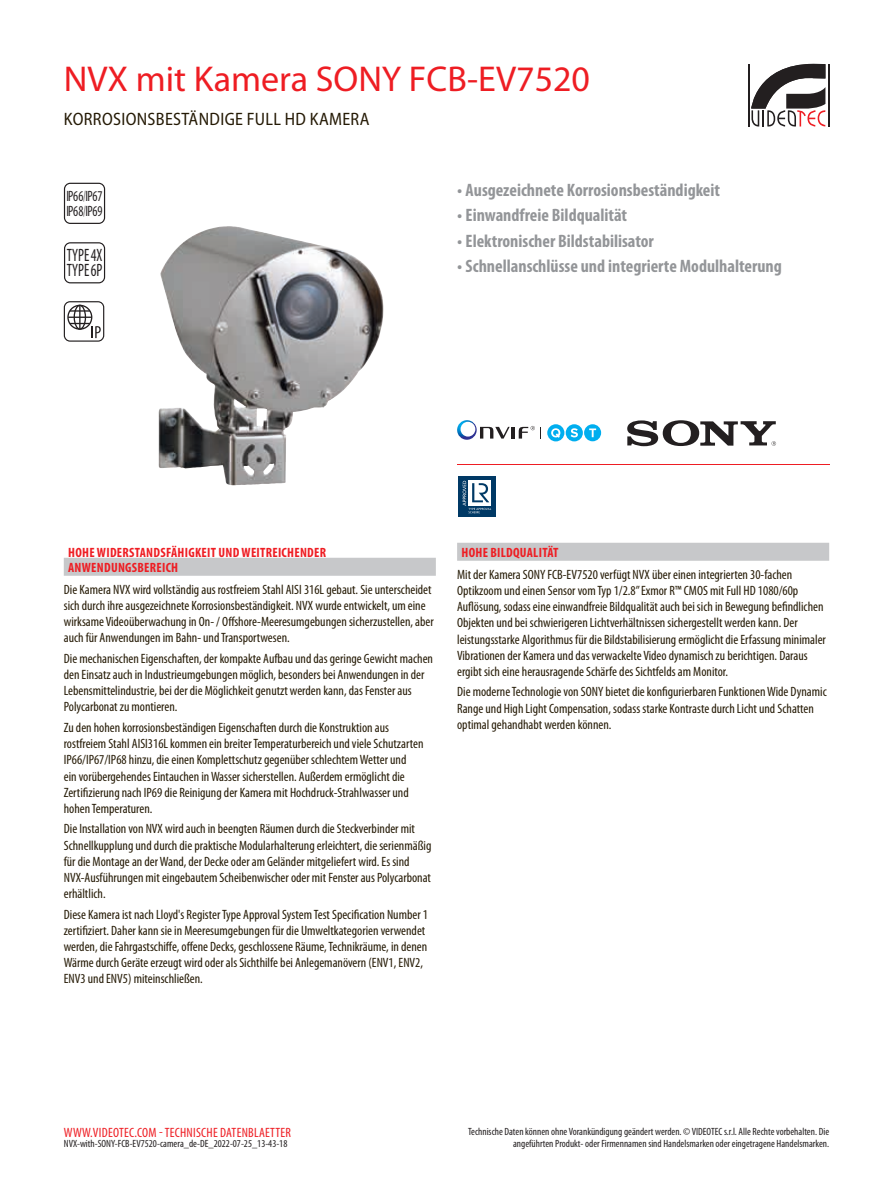
<style>
.page{position:relative;width:893px;height:1191px;background:#fff}
.page>*{position:absolute;margin:0;border:0;box-sizing:border-box;transform-origin:0 0}
.t1{font:36px "Myriad Pro";color:#ee1d23}
.t2{font:700 condensed 18px "Myriad Pro";color:#939598}
.t3{font:semi-condensed 18px "Myriad Pro";letter-spacing:.02em;color:#251a05}
.t4{font:condensed 18px/15px "Myriad Pro";color:#231f20;scale:.83 1}
.t5{font:condensed 15px/15px "Myriad Pro";letter-spacing:-.02em;color:#231f20;scale:.88 1}
.t6{font:condensed 13.5px/16.2px "Myriad Pro";color:#251a05}
.t7{font:700 condensed 13.5px/15px "Myriad Pro";letter-spacing:.02em;color:#ee1d23}
.t8{font:condensed 13.5px "Myriad Pro";letter-spacing:.02em;color:#ee1d23}
.t9{font:condensed 10.5px/12.6px "Myriad Pro";color:#231f20;text-align:right}
</style>
<div class="page">
<hr style="left:748px;top:64px;width:2px;height:62px;background:#231f20">
<hr style="left:828px;top:64px;width:1px;height:62px;background:#231f20">
<svg style="left:751px;top:64px;width:74px;height:63px"></svg>
<svg style="left:64px;top:183px;width:41px;height:41px"></svg>
<svg style="left:64px;top:242px;width:41px;height:41px"></svg>
<svg style="left:64px;top:301px;width:40px;height:41px"></svg>
<hr style="left:70px;top:310px;width:20px;height:2px;background:#231f20">
<img style="left:159px;top:226px;width:201px;height:260px">
<hr style="left:511px;top:427px;width:4px;height:11px;background:#231f20">
<svg style="left:457px;top:420px;width:53px;height:20px"></svg>
<svg style="left:519px;top:426px;width:22px;height:12px"></svg>
<div style="left:566px;top:424px;width:17px;height:17px;background:#00aeef;border-radius:50%"></div>
<svg style="left:571px;top:428px;width:7px;height:9px"></svg>
<div style="left:547px;top:424px;width:17px;height:17px;background:#00aeef;border-radius:50%"></div>
<svg style="left:551px;top:428px;width:9px;height:10px"></svg>
<div style="left:584px;top:424px;width:17px;height:17px;background:#00aeef;border-radius:50%"></div>
<svg style="left:589px;top:428px;width:7px;height:9px"></svg>
<svg style="left:627px;top:420px;width:149px;height:26px"></svg>
<hr style="left:457px;top:464px;width:372px;height:1px;background:#ee1d23">
<svg style="left:458px;top:476px;width:38px;height:41px"></svg>
<div style="left:458px;top:476px;width:37px;height:40px;background:#003965"></div>
<svg style="left:463px;top:481px;width:28px;height:32px"></svg>
<div style="left:64px;top:558px;width:372px;height:18px;background:#c7c8ca"></div>
<div style="left:457px;top:543px;width:372px;height:18px;background:#c7c8ca"></div>
<h1 class="t1" style="left:64px;top:59px;width:528px">NVX mit Kamera SONY FCB-EV7520</h1>
<h2 class="t3" style="left:64px;top:109px;width:307px">KORROSIONSBESTÄNDIGE FULL HD KAMERA</h2>
<p class="t5" style="left:66px;top:188px;width:43px">IP66/IP67<br>IP68/IP69</p>
<h2 class="t4" style="left:67px;top:247px;width:45px">TYPE4X<br>TYPE6P</h2>
<h2 class="t2" style="left:457px;top:180px;width:264px">• Ausgezeichnete Korrosionsbeständigkeit</h2>
<h2 class="t2" style="left:457px;top:205px;width:172px">• Einwandfreie Bildqualität</h2>
<h2 class="t2" style="left:457px;top:231px;width:198px">• Elektronischer Bildstabilisator</h2>
<h2 class="t2" style="left:457px;top:256px;width:326px">• Schnellanschlüsse und integrierte Modulhalterung</h2>
<p class="t7" style="left:68px;top:545px;width:259px">HOHE WIDERSTANDSFÄHIGKEIT UND WEITREICHENDER<br>ANWENDUNGSBEREICH</p>
<p class="t6" style="left:64px;top:581px;width:372px">Die Kamera NVX wird vollständig aus rostfreiem Stahl AISI 316L gebaut. Sie unterscheidet sich durch ihre ausgezeichnete Korrosionsbeständigkeit. NVX wurde entwickelt, um eine wirksame Videoüberwachung in On- / Offshore-Meeresumgebungen sicherzustellen, aber auch für Anwendungen im Bahn- und Transportwesen.</p>
<p class="t6" style="left:64px;top:650px;width:371px">Die mechanischen Eigenschaften, der kompakte Aufbau und das geringe Gewicht machen den Einsatz auch in Industrieumgebungen möglich, besonders bei Anwendungen in der Lebensmittelindustrie, bei der die Möglichkeit genutzt werden kann, das Fenster aus Polycarbonat zu montieren.</p>
<p class="t6" style="left:64px;top:719px;width:361px">Zu den hohen korrosionsbeständigen Eigenschaften durch die Konstruktion aus rostfreiem Stahl AISI316L kommen ein breiter Temperaturbereich und viele Schutzarten IP66/IP67/IP68 hinzu, die einen Komplettschutz gegenüber schlechtem Wetter und<br>ein vorübergehendes Eintauchen in Wasser sicherstellen. Außerdem ermöglicht die Zertifizierung nach IP69 die Reinigung der Kamera mit Hochdruck-Strahlwasser und hohen Temperaturen.</p>
<p class="t6" style="left:64px;top:821px;width:369px">Die Installation von NVX wird auch in beengten Räumen durch die Steckverbinder mit Schnellkupplung und durch die praktische Modularhalterung erleichtert, die serienmäßig für die Montage an der Wand, der Decke oder am Geländer mitgeliefert wird. Es sind NVX-Ausführungen mit eingebautem Scheibenwischer oder mit Fenster aus Polycarbonat erhältlich.</p>
<p class="t6" style="left:64px;top:906px;width:366px">Diese Kamera ist nach Lloyd's Register Type Approval System Test Specification Number 1 zertifiziert. Daher kann sie in Meeresumgebungen für die Umweltkategorien verwendet werden, die Fahrgastschiffe, offene Decks, geschlossene Räume, Technikräume, in denen Wärme durch Geräte erzeugt wird oder als Sichthilfe bei Anlegemanövern (ENV1, ENV2, ENV3 und ENV5) miteinschließen.</p>
<p class="t7" style="left:461px;top:545px;width:99px">HOHE BILDQUALITÄT</p>
<p class="t6" style="left:457px;top:566px;width:370px">Mit der Kamera SONY FCB-EV7520 verfügt NVX über einen integrierten 30-fachen Optikzoom und einen Sensor vom Typ 1/2.8” Exmor R™ CMOS mit Full HD 1080/60p Auflösung, sodass eine einwandfreie Bildqualität auch bei sich in Bewegung befindlichen Objekten und bei schwierigeren Lichtverhältnissen sichergestellt werden kann. Der leistungsstarke Algorithmus für die Bildstabilisierung ermöglicht die Erfassung minimaler Vibrationen der Kamera und das verwackelte Video dynamisch zu berichtigen. Daraus ergibt sich eine herausragende Schärfe des Sichtfelds am Monitor.</p>
<p class="t6" style="left:457px;top:684px;width:371px">Die moderne Technologie von SONY bietet die konfigurierbaren Funktionen Wide Dynamic<br>Range und High Light Compensation, sodass starke Kontraste durch Licht und Schatten optimal gehandhabt werden können.</p>
<p class="t8" style="left:64px;top:1125px;width:229px">WWW.VIDEOTEC.COM - TECHNISCHE DATENBLAETTER</p>
<p class="t9" style="left:468px;top:1125px;width:363px">Technische Daten können ohne Vorankündigung geändert werden. © VIDEOTEC s.r.l. Alle Rechte vorbehalten. Die angeführten Produkt- oder Firmennamen sind Handelsmarken oder eingetragene Handelsmarken.</p>
<p class="t9" style="left:64px;top:1137px;width:225px">NVX-with-SONY-FCB-EV7520-camera_de-DE_2022-07-25_13-43-18</p>
</div>
